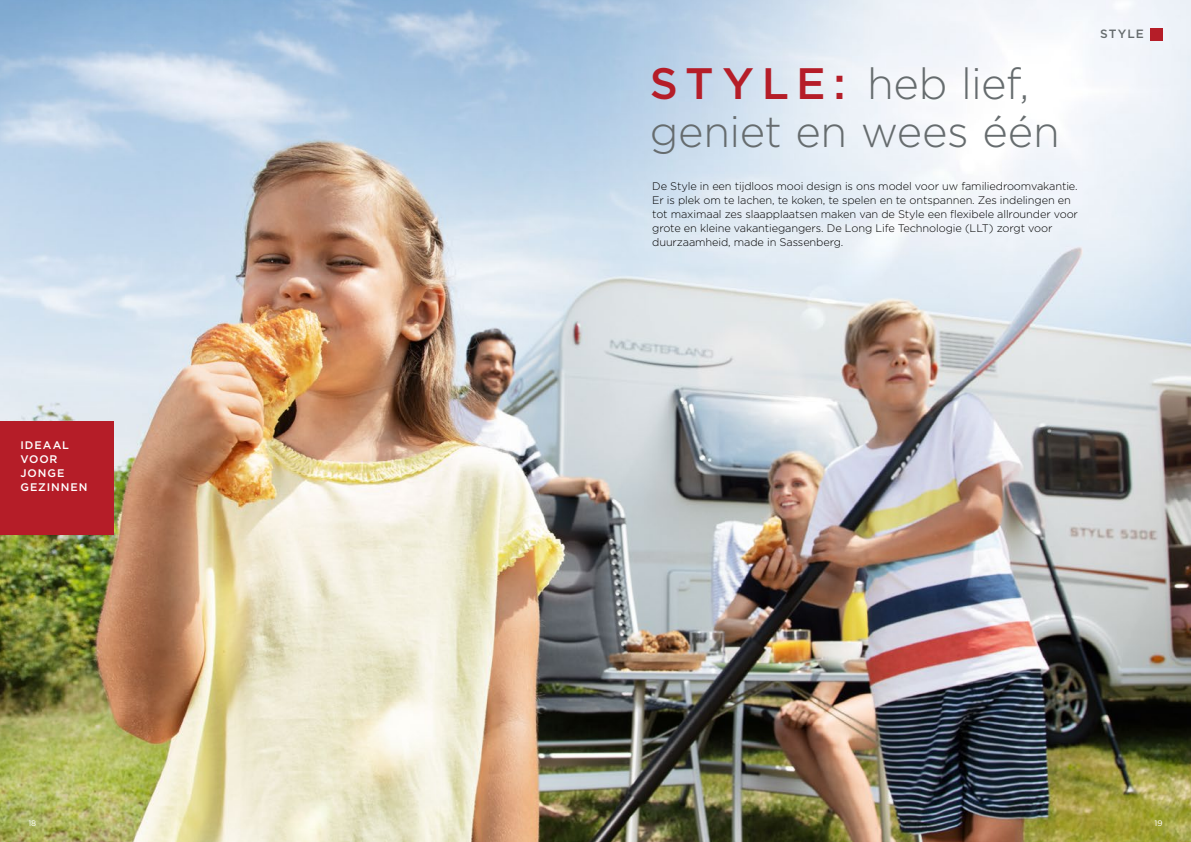
<style>
.page{position:relative;width:1191px;height:842px;background:#fff}
.page>*{position:absolute;margin:0;border:0;box-sizing:border-box;transform-origin:0 0}
.t1{font:300 43.5px/48px "Gotham";letter-spacing:-.005em;color:#666c6e}
.t2{font:500 12px "Gotham";letter-spacing:.08em;color:#666c6e}
.t3{font:300 11px/14px "Gotham";letter-spacing:-.01em;color:#000}
.t4{font:500 11px/14px "Gotham";letter-spacing:.085em;color:#fff}
.t5{font:8px "Gotham";color:#fff}
.s1{font-weight:500;font-size:44px;color:#b51d28}
</style>
<div class="page">
<img style="left:0;top:0;width:1191px;height:842px">
<div style="left:1150px;top:28px;width:12px;height:13px;background:#b51d28"></div>
<div style="left:0;top:421px;width:113px;height:114px;background:#b51d28"></div>
<p class="t4" style="left:20px;top:438px;width:69px">IDEAAL<br>VOOR<br>JONGE<br>GEZINNEN</p>
<h1 class="t1" style="left:649px;top:58px;width:411px"><span class="s1">STYLE:</span> heb lief, geniet en wees één</h1>
<p class="t3" style="left:652px;top:179px;width:427px">De Style in een tijdloos mooi design is ons model voor uw familiedroomvakantie.<br>Er is plek om te lachen, te koken, te spelen en te ontspannen. Zes indelingen en tot maximaal zes slaapplaatsen maken van de Style een flexibele allrounder voor grote en kleine vakantiegangers. De Long Life Technologie (LLT) zorgt voor duurzaamheid, made in Sassenberg.</p>
<p class="t2" style="left:1100px;top:25px;width:45px">STYLE</p>
<p class="t5" style="left:28px;top:818px;width:9px">18</p>
<p class="t5" style="left:1154px;top:818px;width:10px">19</p>
</div>
